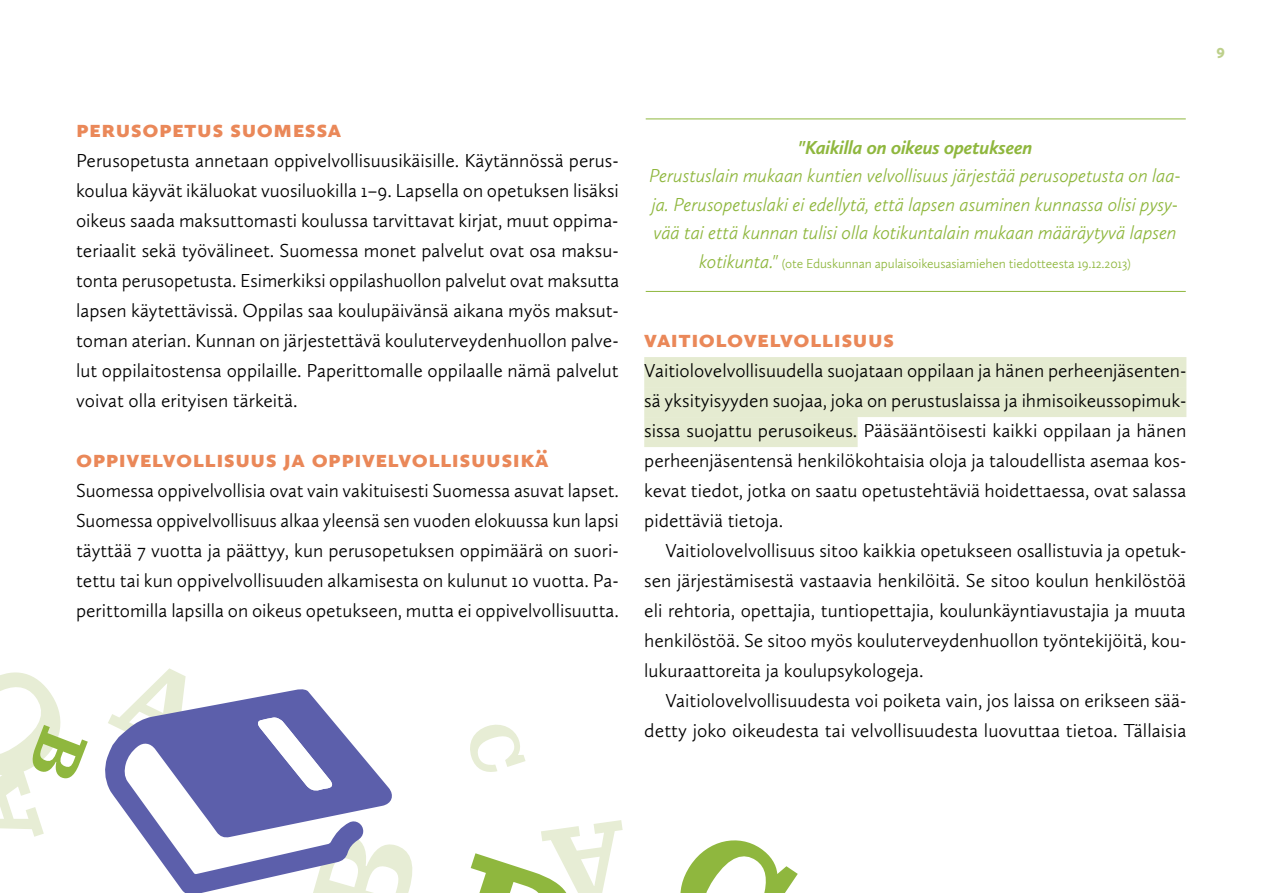
<style>
.page{position:relative;width:1263px;height:893px;background:#fff}
.page>*{position:absolute;margin:0;border:0;box-sizing:border-box;transform-origin:0 0}
.t1{font:900 24.75px "Calluna Sans";letter-spacing:.02em;color:#ea8859}
.t2{font:300 19.5px/30px "Calluna Sans";color:#000;text-align:justify}
.t3{font:italic 300 19.5px/28.5px "Calluna Sans";letter-spacing:-.01em;color:#8fb73e}
.t4{font:italic 700 19.5px "Calluna Sans";letter-spacing:-.01em;color:#8fb73e}
.t5{font:900 15px "Calluna Sans";color:#bdd08b}
.t6{font:300 13.5px "Calluna Sans";letter-spacing:-.01em;color:#8fb73e}
.s1{font-style:italic;font-size:19.5px}
</style>
<div class="page">
<svg style="left:470px;top:724px;width:55px;height:48px"></svg>
<svg style="left:680px;top:840px;width:118px;height:53px"></svg>
<div style="left:644px;top:357px;width:542px;height:30px;background:#e5ebd1"></div>
<div style="left:644px;top:387px;width:542px;height:30px;background:#e5ebd1"></div>
<div style="left:644px;top:417px;width:214px;height:30px;background:#e5ebd1"></div>
<svg style="left:149px;top:668px;width:37px;height:21px"></svg>
<svg style="left:0;top:672px;width:88px;height:165px"></svg>
<svg style="left:470px;top:820px;width:153px;height:73px"></svg>
<svg style="left:395px;top:845px;width:18px;height:48px"></svg>
<svg style="left:105px;top:689px;width:290px;height:204px"></svg>
<svg style="left:257px;top:717px;width:76px;height:74px"></svg>
<hr style="left:646px;top:119px;width:540px;height:1px;background:#8fb73e">
<hr style="left:646px;top:291px;width:540px;height:1px;background:#8fb73e">
<p class="t1" style="left:76px;top:113px;width:267px">perusopetus suomessa</p>
<p class="t2" style="left:76px;top:145px;width:545px">Perusopetusta annetaan oppivelvollisuusikäisille. Käytännössä perus&shy;koulua käyvät ikäluokat vuosiluokilla 1–9. Lapsella on opetuksen lisäksi oikeus saada maksuttomasti koulussa tarvittavat kirjat, muut oppima&shy;teriaalit sekä työvälineet. Suomessa monet palvelut ovat osa maksu&shy;tonta perusopetusta. Esimerkiksi oppilashuollon palvelut ovat maksutta lapsen käytettävissä. Oppilas saa koulupäivänsä aikana myös maksut&shy;toman aterian. Kunnan on järjestettävä kouluterveydenhuollon palve&shy;lut oppilaitostensa oppilaille. Paperittomalle oppilaalle nämä palvelut voivat olla erityisen tärkeitä.</p>
<p class="t1" style="left:76px;top:443px;width:474px">oppivelvollisuus ja oppivelvollisuusikä</p>
<p class="t2" style="left:76px;top:475px;width:544px">Suomessa oppivelvollisia ovat vain vakituisesti Suomessa asuvat lapset.<br>Suomessa oppivelvollisuus alkaa yleensä sen vuoden elokuussa kun lapsi täyttää 7 vuotta ja päättyy, kun perusopetuksen oppimäärä on suori&shy;tettu tai kun oppivelvollisuuden alkamisesta on kulunut 10 vuotta. Pa&shy;perittomilla lapsilla on oikeus opetukseen, mutta ei oppivelvollisuutta.</p>
<p class="t4" style="left:798px;top:135px;width:236px">"Kaikilla on oikeus opetukseen</p>
<p class="t3" style="left:649px;top:161px;width:533px">Perustuslain mukaan kuntien velvollisuus järjestää perusopetusta on laa&shy;ja. Perusopetuslaki ei edellytä, että lapsen asuminen kunnassa olisi pysy&shy;vää tai että kunnan tulisi olla kotikuntalain mukaan määräytyvä lapsen</p>
<p class="t6" style="left:699px;top:255px;width:433px"><span class="s1">kotikunta."</span> (ote Eduskunnan apulaisoikeusasiamiehen tiedotteesta 19.12.2013)</p>
<p class="t1" style="left:644px;top:323px;width:251px">vaitiolovelvollisuus</p>
<p class="t2" style="left:644px;top:355px;width:544px">Vaitiolovelvollisuudella suojataan oppilaan ja hänen perheenjäsenten&shy;sä yksityisyyden suojaa, joka on perustuslaissa ja ihmisoikeussopimuk&shy;sissa suojattu perusoikeus. Pääsääntöisesti kaikki oppilaan ja hänen perheenjäsentensä henkilökohtaisia oloja ja taloudellista asemaa kos&shy;kevat tiedot, jotka on saatu opetustehtäviä hoidettaessa, ovat salassa pidettäviä tietoja.</p>
<p class="t2" style="left:644px;top:535px;width:544px;text-indent:21px">Vaitiolovelvollisuus sitoo kaikkia opetukseen osallistuvia ja opetuk&shy;sen järjestämisestä vastaavia henkilöitä. Se sitoo koulun henkilöstöä eli rehtoria, opettajia, tuntiopettajia, koulunkäyntiavustajia ja muuta henkilöstöä. Se sitoo myös kouluterveydenhuollon työntekijöitä, kou&shy;lukuraattoreita ja koulupsykologeja.</p>
<p class="t2" style="left:644px;top:685px;width:544px;text-align:right">Vaitiolovelvollisuudesta voi poiketa vain, jos laissa on erikseen sää&shy;detty joko oikeudesta tai velvollisuudesta luovuttaa tietoa. Tällaisia</p>
<p class="t5" style="left:1217px;top:44px;width:9px">9</p>
</div>
